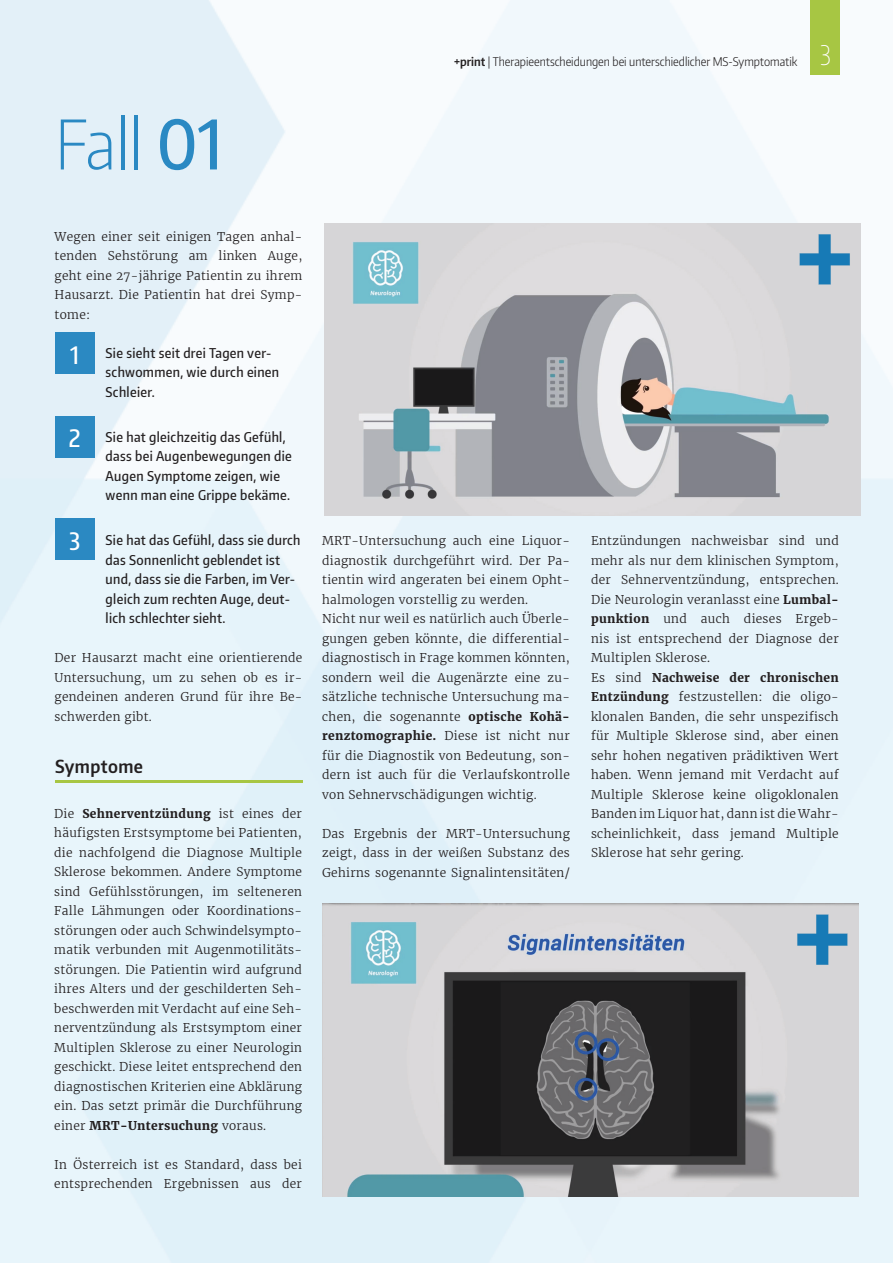
<style>
.page{position:relative;width:893px;height:1263px;background:#fff}
.page>*{position:absolute;margin:0;border:0;box-sizing:border-box;transform-origin:0 0}
.t1{font:200 67.5px "Encode Sans Condensed";color:#2a89c3}
.t2{font:100 27px "Encode Sans Condensed";color:#fff}
.t3{font:500 24px "Encode Sans Condensed";color:#fff}
.t4{font:600 18px "Encode Sans Condensed";letter-spacing:.025em;color:#231f20}
.t5{font:500 13.5px/19.5px "Encode Sans Condensed";letter-spacing:.025em;color:#231f20}
.t6{font:300 12px/19.5px "Merriweather";letter-spacing:.025em;color:#231f20;text-align:justify}
.t7{font:300 12px "Encode Sans Condensed";color:#231f20}
.s1{font-weight:500}
.s2{font-weight:600}
.s3{font-weight:700}
</style>
<div class="page">
<img style="left:0;top:0;width:893px;height:1263px">
<div style="left:810px;top:0;width:30px;height:74px;background:#a7c643"></div>
<img style="left:325px;top:223px;width:536px;height:293px">
<svg style="left:799px;top:234px;width:51px;height:51px"></svg>
<hr style="left:55px;top:780px;width:248px;height:2px;background:#a7c643">
<div style="left:55px;top:332px;width:39px;height:42px;background:#2b89c2"></div>
<div style="left:55px;top:416px;width:39px;height:41px;background:#2b89c2"></div>
<div style="left:55px;top:518px;width:39px;height:42px;background:#2b89c2"></div>
<img style="left:322px;top:904px;width:536px;height:292px">
<svg style="left:797px;top:914px;width:51px;height:51px"></svg>
<h1 class="t1" style="left:55px;top:100px;width:169px">Fall <span class="s1">01</span></h1>
<p class="t7" style="left:454px;top:54px;width:345px"><span class="s2">+print</span> | Therapieentscheidungen bei unterschiedlicher MS-Symptomatik</p>
<h2 class="t2" style="left:820px;top:37px;width:13px">3</h2>
<p class="t6" style="left:55px;top:227px;width:249px">Wegen einer seit einigen Tagen anhal&shy;tenden Sehstörung am linken Auge, geht eine 27-jährige Patientin zu ihrem Hausarzt. Die Patientin hat drei Symp&shy;tome:</p>
<p class="t5" style="left:106px;top:342px;width:175px">Sie sieht seit drei Tagen ver&shy;schwommen, wie durch einen<br>Schleier.</p>
<p class="t5" style="left:106px;top:426px;width:188px">Sie hat gleichzeitig das Gefühl, dass bei Augenbewegungen die<br>Augen Symptome zeigen, wie wenn man eine Grippe bekäme.</p>
<p class="t5" style="left:106px;top:530px;width:196px">Sie hat das Gefühl, dass sie durch das Sonnenlicht geblendet ist und, dass sie die Farben, im Ver&shy;gleich zum rechten Auge, deut&shy;lich schlechter sieht.</p>
<p class="t6" style="left:55px;top:648px;width:249px">Der Hausarzt macht eine orientierende Untersuchung, um zu sehen ob es ir&shy;gendeinen anderen Grund für ihre Be&shy;schwerden gibt.</p>
<h3 class="t3" style="left:70px;top:339px;width:10px">1</h3>
<h3 class="t3" style="left:69px;top:422px;width:13px">2</h3>
<h3 class="t3" style="left:69px;top:525px;width:13px">3</h3>
<h3 class="t4" style="left:55px;top:755px;width:90px">Symptome</h3>
<p class="t6" style="left:54px;top:803px;width:249px">Die <span class="s3">Sehnerventzündung</span> ist eines der häufigsten Erstsymptome bei Patienten, die nachfolgend die Diagnose Multiple Sklerose bekommen. Andere Symptome sind Gefühlsstörungen, im selteneren Falle Lähmungen oder Koordinations&shy;störungen oder auch Schwindelsympto&shy;matik verbunden mit Augenmotilitäts&shy;störungen. Die Patientin wird aufgrund ihres Alters und der geschilderten Seh&shy;beschwerden mit Verdacht auf eine Seh&shy;nerventzündung als Erstsymptom einer Multiplen Sklerose zu einer Neurologin geschickt. Diese leitet entsprechend den diagnostischen Kriterien eine Abklärung ein. Das setzt primär die Durchführung einer <span class="s3">MRT-Untersuchung</span> voraus.</p>
<p class="t6" style="left:54px;top:1154px;width:249px">In Österreich ist es Standard, dass bei entsprechenden Ergebnissen aus der</p>
<p class="t6" style="left:322px;top:531px;width:249px;text-align:left">MRT-Untersuchung auch eine Liquor&shy;diagnostik durchgeführt wird. Der Pa&shy;tientin wird angeraten bei einem Opht&shy;halmologen vorstellig zu werden.<br>Nicht nur weil es natürlich auch Überle&shy;gungen geben könnte, die differential&shy;diagnostisch in Frage kommen könnten, sondern weil die Augenärzte eine zu&shy;sätzliche technische Untersuchung ma&shy;chen, die sogenannte <span class="s3">optische Kohä&shy;renztomographie.</span> Diese ist nicht nur für die Diagnostik von Bedeutung, son&shy;dern ist auch für die Verlaufskontrolle von Sehnervschädigungen wichtig.</p>
<p class="t6" style="left:322px;top:824px;width:249px">Das Ergebnis der MRT-Untersuchung zeigt, dass in der weißen Substanz des Gehirns sogenannte Signalintensitäten/</p>
<p class="t6" style="left:591px;top:531px;width:249px;text-align:left">Entzündungen nachweisbar sind und mehr als nur dem klinischen Symptom, der Sehnerventzündung, entsprechen.<br>Die Neurologin veranlasst eine <span class="s3">Lumbal&shy;punktion</span> und auch dieses Ergeb&shy;nis ist entsprechend der Diagnose der Multiplen Sklerose.<br>Es sind <span class="s3">Nachweise der chronischen Entzündung</span> festzustellen: die oligo&shy;klonalen Banden, die sehr unspezifisch für Multiple Sklerose sind, aber einen sehr hohen negativen prädiktiven Wert haben. Wenn jemand mit Verdacht auf Multiple Sklerose keine oligoklonalen Banden im Liquor hat, dann ist die Wahr&shy;scheinlichkeit, dass jemand Multiple Sklerose hat sehr gering.</p>
</div>
